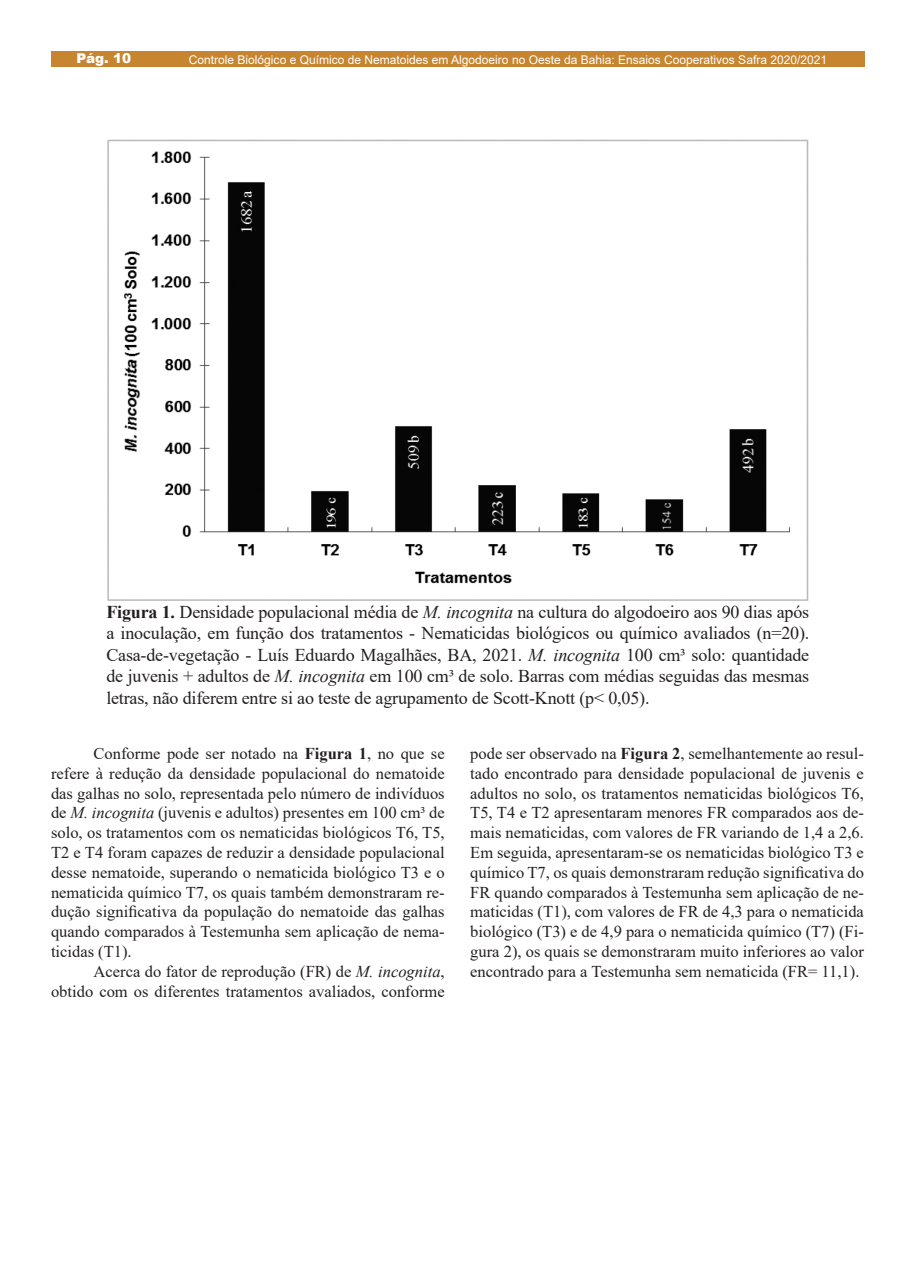
<style>
.page{position:relative;width:915px;height:1276px;background:#fff}
.page>*{position:absolute;margin:0;border:0;box-sizing:border-box;transform-origin:0 0}
.t1{font:18px/21.6px "Times New Roman";letter-spacing:-.01em;color:#231f20;text-align:justify}
.t2{font:16.5px/19.8px "Times New Roman";color:#231f20;text-align:justify}
.t3{font:900 13.5px "Arial";color:#fff}
.t4{font:12px "Arial";color:#fff}
.s1{font-weight:700}
.s2{font-style:italic}
</style>
<div class="page">
<div style="left:51px;top:51px;width:813px;height:16px;background:#c78530"></div>
<img style="left:107px;top:139px;width:702px;height:462px">
<p class="t3" style="left:76px;top:48px;width:56px">Pág. 10</p>
<p class="t4" style="left:189px;top:52px;width:639px">Controle Biológico e Químico de Nematoides em Algodoeiro no Oeste da Bahia: Ensaios Cooperativos Safra 2020/2021</p>
<p class="t1" style="left:106px;top:600px;width:704px"><span class="s1">Figura 1.</span> Densidade populacional média de <span class="s2">M. incognita</span> na cultura do algodoeiro aos 90 dias após a inoculação, em função dos tratamentos - Nematicidas biológicos ou químico avaliados (n=20).<br>Casa-de-vegetação - Luís Eduardo Magalhães, BA, 2021. <span class="s2">M. incognita</span> 100 cm³ solo: quantidade de juvenis + adultos de <span class="s2">M. incognita</span> em 100 cm³ de solo. Barras com médias seguidas das mesmas letras, não diferem entre si ao teste de agrupamento de Scott-Knott (p&lt; 0,05).</p>
<p class="t2" style="left:51px;top:743px;width:395px;text-indent:43px">Conforme pode ser notado na <span class="s1">Figura 1</span>, no que se refere à redução da densidade populacional do nematoide das galhas no solo, representada pelo número de indivíduos de <span class="s2">M. incognita</span> (juvenis e adultos) presentes em 100 cm³ de solo, os tratamentos com os nematicidas biológicos T6, T5, T2 e T4 foram capazes de reduzir a densidade populacional desse nematoide, superando o nematicida biológico T3 e o nematicida químico T7, os quais também demonstraram re&shy;dução significativa da população do nematoide das galhas quando comparados à Testemunha sem aplicação de nema&shy;ticidas (T1).</p>
<p class="t2" style="left:51px;top:961px;width:395px;text-align:right">Acerca do fator de reprodução (FR) de <span class="s2">M. incognita</span>, obtido com os diferentes tratamentos avaliados, conforme</p>
<p class="t2" style="left:470px;top:743px;width:395px">pode ser observado na <span class="s1">Figura 2</span>, semelhantemente ao resul&shy;tado encontrado para densidade populacional de juvenis e adultos no solo, os tratamentos nematicidas biológicos T6, T5, T4 e T2 apresentaram menores FR comparados aos de&shy;mais nematicidas, com valores de FR variando de 1,4 a 2,6.<br>Em seguida, apresentaram-se os nematicidas biológico T3 e químico T7, os quais demonstraram redução significativa do FR quando comparados à Testemunha sem aplicação de ne&shy;maticidas (T1), com valores de FR de 4,3 para o nematicida biológico (T3) e de 4,9 para o nematicida químico (T7) (Fi&shy;gura 2), os quais se demonstraram muito inferiores ao valor encontrado para a Testemunha sem nematicida (FR= 11,1).</p>
</div>
